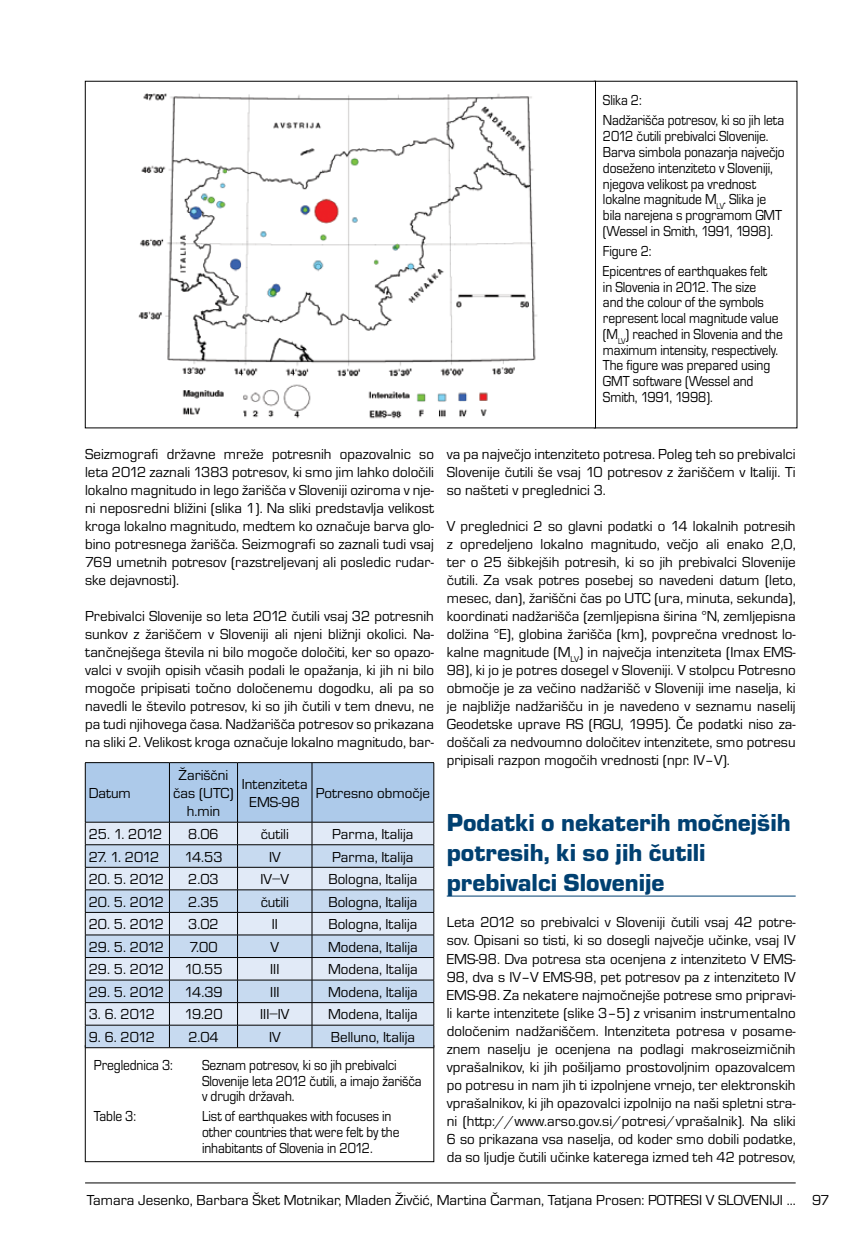
<style>
.page{position:relative;width:851px;height:1234px;background:#fff}
.page>*{position:absolute;margin:0;border:0;box-sizing:border-box;transform-origin:0 0}
.t1{font:25.5px/30px "Eurostile TEE Blac";color:#004071}
.t2{font:15px/18px "Eurostile TEE";color:#000;text-align:justify}
.t3{font:15px/15.8px "Eurostile TEE";color:#000;scale:.9 1}
.s1{font-family:"Times New Roman"}
</style>
<div class="page">
<hr style="left:85px;top:1182px;width:710px;height:1px;background:#000">
<svg style="left:85px;top:762px;width:349px;height:285px;background:#c1d1e5"></svg>
<hr style="left:85px;top:1047px;width:84px;height:1px;background:#000">
<hr style="left:169px;top:1047px;width:68px;height:1px;background:#000">
<hr style="left:237px;top:1047px;width:75px;height:1px;background:#000">
<hr style="left:312px;top:1047px;width:122px;height:1px;background:#000">
<div style="left:594px;top:81px;width:203px;height:347px;border:1px solid #000"></div>
<img style="left:138px;top:93px;width:399px;height:326px">
<hr style="left:446px;top:895px;width:349px;height:1px;background:#004071">
<p class="t3" style="left:603px;top:91px;width:203px;line-height:20px">Slika 2:<br>Nadžarišča potresov, ki so jih leta</p>
<p class="t3" style="left:603px;top:129px;width:203px">2012 čutili prebivalci Slovenije.<br>Barva simbola ponazarja največjo doseženo intenziteto v Sloveniji, njegova velikost pa vrednost lokalne magnitude M<sub>LV</sub>. Slika je bila narejena s programom GMT (Wessel in Smith, 1991, 1998).</p>
<p class="t3" style="left:603px;top:241px;width:184px;line-height:20px">Figure 2:<br>Epicentres of earthquakes felt</p>
<p class="t3" style="left:603px;top:279px;width:201px">in Slovenia in 2012. The size<br>and the colour of the symbols represent local magnitude value (M<sub>LV</sub>) reached in Slovenia and the maximum intensity, respectively.<br>The figure was prepared using<br>GMT software (Wessel and<br>Smith, 1991, 1998).</p>
<p class="t2" style="left:85px;top:445px;width:350px">Seizmografi državne mreže potresnih opazovalnic so leta 2012 zaznali 1383 potresov, ki smo jim lahko določili lokalno magnitudo in lego žarišča v Sloveniji oziroma v nje&shy;ni neposredni bližini (slika 1). Na sliki predstavlja velikost kroga lokalno magnitudo, medtem ko označuje barva glo&shy;bino potresnega žarišča. Seizmografi so zaznali tudi vsaj 769 umetnih potresov (razstreljevanj ali posledic rudar&shy;ske dejavnosti).</p>
<p class="t2" style="left:85px;top:607px;width:350px">Prebivalci Slovenije so leta 2012 čutili vsaj 32 potresnih sunkov z žariščem v Sloveniji ali njeni bližnji okolici. Na&shy;tančnejšega števila ni bilo mogoče določiti, ker so opazo&shy;valci v svojih opisih včasih podali le opažanja, ki jih ni bilo mogoče pripisati točno določenemu dogodku, ali pa so navedli le število potresov, ki so jih čutili v tem dnevu, ne pa tudi njihovega časa. Nadžarišča potresov so prikazana na sliki 2. Velikost kroga označuje lokalno magnitudo, bar-</p>
<p class="t2" style="left:89px;top:784px;width:44px">Datum</p>
<p class="t2" style="left:173px;top:766px;width:62px;text-align:center">Žariščni čas (UTC) h.min</p>
<p class="t2" style="left:242px;top:775px;width:67px;text-align:center">Intenziteta<br>EMS-98</p>
<p class="t2" style="left:316px;top:784px;width:116px">Potresno območje</p>
<p class="t2" style="left:89px;top:825px;width:75px">25. 1. 2012</p>
<p class="t2" style="left:188px;top:825px;width:32px">8.06</p>
<p class="t2" style="left:260px;top:825px;width:30px">čutili</p>
<p class="t2" style="left:332px;top:825px;width:83px">Parma, Italija</p>
<p class="t2" style="left:89px;top:847px;width:72px">27. 1. 2012</p>
<p class="t2" style="left:184px;top:847px;width:40px">14.53</p>
<p class="t2" style="left:269px;top:847px;width:13px">IV</p>
<p class="t2" style="left:332px;top:847px;width:83px">Parma, Italija</p>
<p class="t2" style="left:89px;top:870px;width:77px">20. 5. 2012</p>
<p class="t2" style="left:188px;top:870px;width:32px">2.03</p>
<p class="t2" style="left:260px;top:870px;width:30px">IV<span class="s1">−</span>V</p>
<p class="t2" style="left:328px;top:870px;width:91px">Bologna, Italija</p>
<p class="t2" style="left:89px;top:892px;width:77px">20. 5. 2012</p>
<p class="t2" style="left:188px;top:892px;width:32px">2.35</p>
<p class="t2" style="left:261px;top:892px;width:30px">čutili</p>
<p class="t2" style="left:328px;top:892px;width:91px">Bologna, Italija</p>
<p class="t2" style="left:89px;top:915px;width:77px">20. 5. 2012</p>
<p class="t2" style="left:188px;top:915px;width:32px">3.02</p>
<p class="t2" style="left:272px;top:915px;width:8px">II</p>
<p class="t2" style="left:328px;top:915px;width:91px">Bologna, Italija</p>
<p class="t2" style="left:89px;top:937px;width:77px">29. 5. 2012</p>
<p class="t2" style="left:189px;top:937px;width:30px">7.00</p>
<p class="t2" style="left:270px;top:937px;width:10px">V</p>
<p class="t2" style="left:328px;top:937px;width:91px">Modena, Italija</p>
<p class="t2" style="left:89px;top:960px;width:77px">29. 5. 2012</p>
<p class="t2" style="left:184px;top:960px;width:40px">10.55</p>
<p class="t2" style="left:270px;top:960px;width:11px">III</p>
<p class="t2" style="left:328px;top:960px;width:91px">Modena, Italija</p>
<p class="t2" style="left:89px;top:983px;width:77px">29. 5. 2012</p>
<p class="t2" style="left:184px;top:983px;width:40px">14.39</p>
<p class="t2" style="left:270px;top:983px;width:11px">III</p>
<p class="t2" style="left:328px;top:983px;width:91px">Modena, Italija</p>
<p class="t2" style="left:89px;top:1005px;width:68px">3. 6. 2012</p>
<p class="t2" style="left:184px;top:1005px;width:40px">19.20</p>
<p class="t2" style="left:260px;top:1005px;width:31px">III<span class="s1">−</span>IV</p>
<p class="t2" style="left:328px;top:1005px;width:91px">Modena, Italija</p>
<p class="t2" style="left:89px;top:1028px;width:68px">9. 6. 2012</p>
<p class="t2" style="left:188px;top:1028px;width:32px">2.04</p>
<p class="t2" style="left:269px;top:1028px;width:13px">IV</p>
<p class="t2" style="left:331px;top:1028px;width:86px">Belluno, Italija</p>
<p class="t3" style="left:94px;top:1057px;width:89px">Preglednica 3:</p>
<p class="t3" style="left:202px;top:1057px;width:245px">Seznam potresov, ki so jih prebivalci<br>Slovenije leta 2012 čutili, a imajo žarišča v drugih državah.</p>
<p class="t3" style="left:94px;top:1108px;width:48px">Table 3:</p>
<p class="t3" style="left:202px;top:1108px;width:221px">List of earthquakes with focuses in other countries that were felt by the inhabitants of Slovenia in 2012.</p>
<p class="t2" style="left:446px;top:445px;width:350px">va pa največjo intenziteto potresa. Poleg teh so prebivalci Slovenije čutili še vsaj 10 potresov z žariščem v Italiji. Ti so našteti v preglednici 3.</p>
<p class="t2" style="left:446px;top:517px;width:350px">V preglednici 2 so glavni podatki o 14 lokalnih potresih z opredeljeno lokalno magnitudo, večjo ali enako 2,0, ter o 25 šibkejših potresih, ki so jih prebivalci Slovenije čutili. Za vsak potres posebej so navedeni datum (leto, mesec, dan), žariščni čas po UTC (ura, minuta, sekunda), koordinati nadžarišča (zemljepisna širina °N, zemljepisna dolžina °E), globina žarišča (km), povprečna vrednost lo&shy;kalne magnitude (M<sub>LV</sub>) in največja intenziteta (Imax EMS-98), ki jo je potres dosegel v Sloveniji. V stolpcu Potresno območje je za večino nadžarišč v Sloveniji ime naselja, ki je najbližje nadžarišču in je navedeno v seznamu naselij Geodetske uprave RS (RGU, 1995). Če podatki niso za&shy;doščali za nedvoumno določitev intenzitete, smo potresu pripisali razpon mogočih vrednosti (npr. IV–V).</p>
<h1 class="t1" style="left:446px;top:808px;width:345px">Podatki o nekaterih močnejših potresih, ki so jih čutili prebivalci Slovenije</h1>
<p class="t2" style="left:446px;top:913px;width:350px">Leta 2012 so prebivalci v Sloveniji čutili vsaj 42 potre&shy;sov. Opisani so tisti, ki so dosegli največje učinke, vsaj IV EMS-98. Dva potresa sta ocenjena z intenziteto V EMS-98, dva s IV–V EMS-98, pet potresov pa z intenziteto IV EMS-98. Za nekatere najmočnejše potrese smo pripravi&shy;li karte intenzitete (slike 3–5) z vrisanim instrumentalno določenim nadžariščem. Intenziteta potresa v posame&shy;znem naselju je ocenjena na podlagi makroseizmičnih vprašalnikov, ki jih pošiljamo prostovoljnim opazovalcem po potresu in nam jih ti izpolnjene vrnejo, ter elektronskih vprašalnikov, ki jih opazovalci izpolnijo na naši spletni stra&shy;ni (http://www.arso.gov.si/potresi/vprašalnik). Na sliki 6 so prikazana vsa naselja, od koder smo dobili podatke, da so ljudje čutili učinke katerega izmed teh 42 potresov,</p>
<p class="t2" style="left:87px;top:1190px;width:744px">Tamara Jesenko, Barbara Šket Motnikar, Mladen Živčić, Martina Čarman, Tatjana Prosen: POTRESI V SLOVENIJI ... 97</p>
</div>
